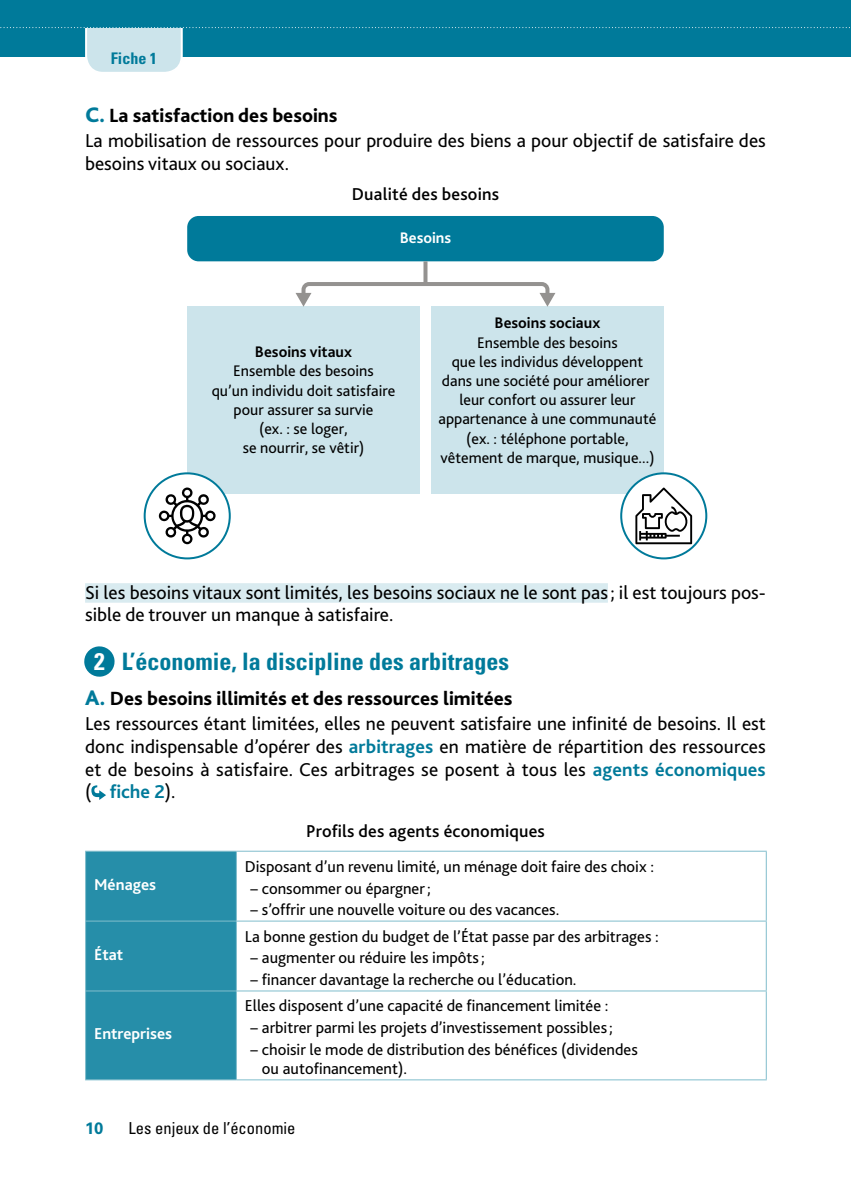
<style>
.page{position:relative;width:851px;height:1191px;background:#fff}
.page>*{position:absolute;margin:0;border:0;box-sizing:border-box;transform-origin:0 0}
.t1{font:700 condensed 24px "Univers LT Std";color:#007a9a}
.t2{font:700 condensed 24px "Univers LT Std";color:#fff}
.t3{font:800 20px "Bliss 2";color:#000}
.t4{font:19.6px/22.4px "Bliss 2";color:#000}
.t5{font:500 18px "Bliss 2";letter-spacing:.01em;color:#000}
.t6{font:16.4px/19px "Bliss 2";color:#000}
.t7{font:700 16.4px "Bliss 2";color:#fff}
.t8{font:condensed 16.4px "Univers LT Std";color:#000}
.t9{font:700 16.4px "Univers LT Std";color:#007a9a}
.t10{font:16px/19.2px "Bliss 2";color:#000;text-align:center}
.t11{font:700 16px "Bliss 2";color:#000}
.t12{font:700 16px "Bliss 2";color:#fff}
.t13{font:700 condensed 16px "Univers LT Std";color:#007a9a}
.s1{font-size:22px;color:#007a9a}
.s2{font-weight:700;color:#007a9a}
</style>
<div class="page">
<svg style="left:0;top:0;width:851px;height:72px"></svg>
<div style="left:85px;top:583px;width:522px;height:19px;background:#d9ebf0"></div>
<div style="left:187px;top:216px;width:476px;height:45px;background:#007a9a;border-radius:11px"></div>
<div style="left:187px;top:307px;width:233px;height:187px;background:#cce4eb"></div>
<div style="left:431px;top:307px;width:232px;height:187px;background:#cce4eb"></div>
<div style="left:145px;top:473px;width:85px;height:85px;background:#fff;border-radius:50%"></div>
<div style="left:144px;top:472px;width:87px;height:87px;border:2px solid #007a9a;border-radius:50%"></div>
<svg style="left:621px;top:473px;width:85px;height:85px"></svg>
<div style="left:620px;top:472px;width:87px;height:87px;border:2px solid #007a9a;border-radius:50%"></div>
<svg style="left:295px;top:280px;width:260px;height:27px"></svg>
<svg style="left:423px;top:261px;width:4px;height:23px"></svg>
<svg style="left:635px;top:487px;width:57px;height:57px"></svg>
<svg style="left:159px;top:487px;width:57px;height:57px"></svg>
<svg style="left:91px;top:785px;width:15px;height:15px"></svg>
<div style="left:86px;top:851px;width:150px;height:228px;background:#268ea9"></div>
<hr style="left:85px;top:850px;width:151px;height:1px;background:#80bdcc">
<hr style="left:85px;top:851px;width:1px;height:69px;background:#80bdcc">
<hr style="left:236px;top:850px;width:530px;height:1px;background:#80bdcc">
<hr style="left:236px;top:851px;width:1px;height:69px;background:#80bdcc">
<hr style="left:765px;top:851px;width:1px;height:69px;background:#80bdcc">
<hr style="left:85px;top:920px;width:151px;height:1px;background:#80bdcc">
<hr style="left:85px;top:921px;width:1px;height:69px;background:#80bdcc">
<hr style="left:236px;top:920px;width:530px;height:1px;background:#80bdcc">
<hr style="left:236px;top:921px;width:1px;height:69px;background:#80bdcc">
<hr style="left:765px;top:921px;width:1px;height:69px;background:#80bdcc">
<hr style="left:85px;top:990px;width:151px;height:1px;background:#80bdcc">
<hr style="left:85px;top:991px;width:1px;height:88px;background:#80bdcc">
<hr style="left:236px;top:990px;width:530px;height:1px;background:#80bdcc">
<hr style="left:236px;top:991px;width:1px;height:88px;background:#80bdcc">
<hr style="left:765px;top:991px;width:1px;height:88px;background:#80bdcc">
<hr style="left:85px;top:1079px;width:151px;height:1px;background:#80bdcc">
<hr style="left:236px;top:1079px;width:530px;height:1px;background:#80bdcc">
<svg style="left:84px;top:646px;width:31px;height:31px"></svg>
<p class="t13" style="left:111px;top:48px;width:48px">Fiche 1</p>
<p class="t3" style="left:85px;top:103px;width:254px"><span class="s1">C.</span> La satisfaction des besoins</p>
<p class="t4" style="left:85px;top:129px;width:682px">La mobilisation de ressources pour produire des biens a pour objectif de satisfaire des besoins vitaux ou sociaux.</p>
<p class="t5" style="left:352px;top:183px;width:149px">Dualité des besoins</p>
<p class="t12" style="left:399px;top:228px;width:53px">Besoins</p>
<p class="t11" style="left:255px;top:342px;width:99px">Besoins vitaux</p>
<p class="t10" style="left:212px;top:361px;width:185px">Ensemble des besoins<br>qu’un individu doit satisfaire pour assurer sa survie<br>(ex. : se loger,<br>se nourrir, se vêtir)</p>
<p class="t11" style="left:494px;top:313px;width:107px">Besoins sociaux</p>
<p class="t10" style="left:438px;top:332px;width:219px">Ensemble des besoins<br>que les individus développent dans une société pour améliorer leur confort ou assurer leur appartenance à une communauté (ex. : téléphone portable, vêtement de marque, musique...)</p>
<p class="t4" style="left:85px;top:580px;width:682px">Si les besoins vitaux sont limités, les besoins sociaux ne le sont pas; il est toujours pos&shy;sible de trouver un manque à satisfaire.</p>
<p class="t1" style="left:122px;top:647px;width:388px">L’économie, la discipline des arbitrages</p>
<p class="t3" style="left:85px;top:686px;width:429px"><span class="s1">A.</span> Des besoins illimités et des ressources limitées</p>
<p class="t4" style="left:85px;top:712px;width:682px;text-align:justify">Les ressources étant limitées, elles ne peuvent satisfaire une infinité de besoins. Il est donc indispensable d’opérer des <span class="s2">arbitrages</span> en matière de répartition des ressources et de besoins à satisfaire. Ces arbitrages se posent à tous les <span class="s2">agents économiques </span>( <span class="s2">fiche 2</span>).</p>
<p class="t5" style="left:306px;top:820px;width:240px">Profils des agents économiques</p>
<p class="t7" style="left:94px;top:874px;width:64px">Ménages</p>
<p class="t2" style="left:94px;top:646px;width:12px">2</p>
<p class="t6" style="left:245px;top:856px;width:410px">Disposant d’un revenu limité, un ménage doit faire des choix :</p>
<p class="t6" style="left:250px;top:878px;width:181px">– consommer ou épargner;</p>
<p class="t6" style="left:250px;top:900px;width:310px">– s’offrir une nouvelle voiture ou des vacances.</p>
<p class="t7" style="left:94px;top:944px;width:31px">État</p>
<p class="t7" style="left:94px;top:1023px;width:80px">Entreprises</p>
<p class="t6" style="left:245px;top:926px;width:415px">La bonne gestion du budget de l’État passe par des arbitrages :</p>
<p class="t6" style="left:250px;top:948px;width:235px">– augmenter ou réduire les impôts;</p>
<p class="t6" style="left:250px;top:970px;width:327px">– financer davantage la recherche ou l’éducation.</p>
<p class="t6" style="left:245px;top:996px;width:365px">Elles disposent d’une capacité de financement limitée :</p>
<p class="t6" style="left:250px;top:1018px;width:364px">– arbitrer parmi les projets d’investissement possibles;</p>
<p class="t6" style="left:262px;top:1039px;width:377px;text-indent:-11px">– choisir le mode de distribution des bénéfices (dividendes ou autofinancement).</p>
<p class="t9" style="left:85px;top:1118px;width:20px">10</p>
<p class="t8" style="left:129px;top:1117px;width:168px">Les enjeux de l’économie</p>
</div>
